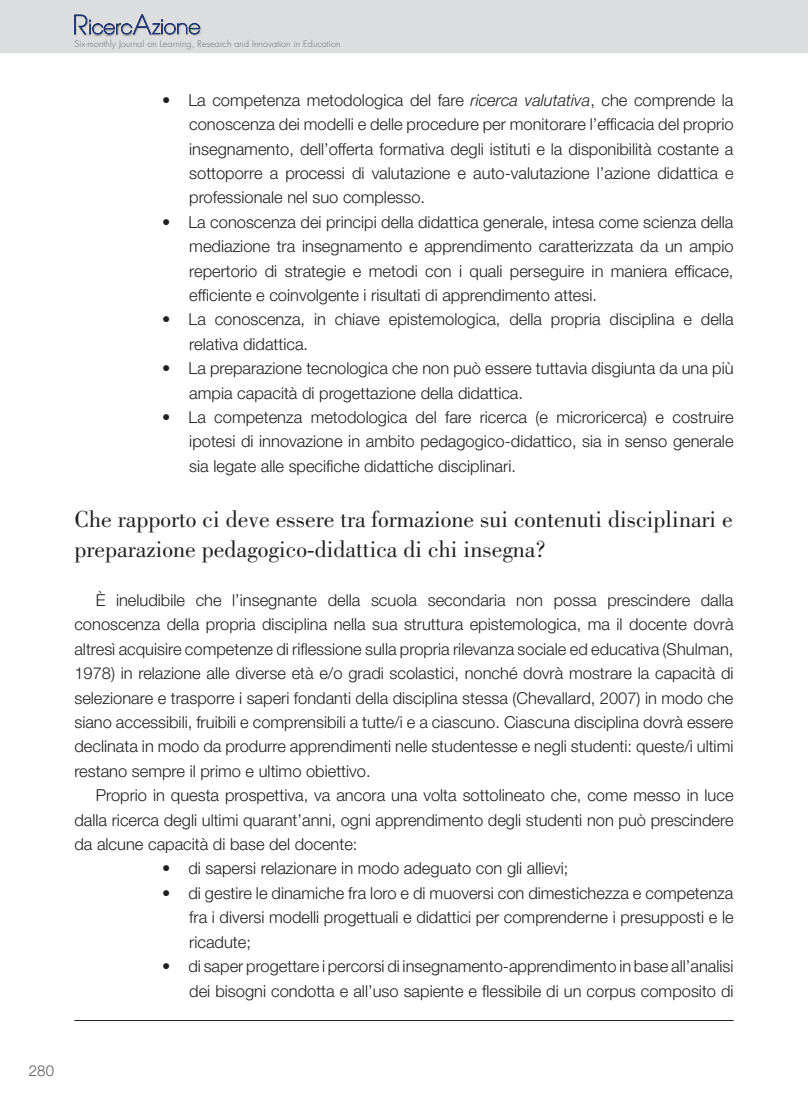
<style>
.page{position:relative;width:808px;height:1106px;background:#fff}
.page>*{position:absolute;margin:0;border:0;box-sizing:border-box;transform-origin:0 0}
.t1{font:24px/30.5px "Bodoni";color:#231f20}
.t2{font:300 16.5px/24.5px "Helvetica Neue LT Std";color:#231f20;text-align:justify}
.t3{font:300 15px "Helvetica Neue LT Std";color:#57585a}
.t4{font:300 9px "Futura";letter-spacing:.01em;color:#6c6d70}
.s1{font-style:italic}
</style>
<div class="page">
<div style="left:0;top:0;width:808px;height:53px;background:#dcdddf"></div>
<div style="left:72px;top:14px;width:18px;height:23px;background:#231f20;opacity:.3"></div>
<div style="left:87px;top:18px;width:48px;height:19px;background:#231f20;opacity:.5"></div>
<div style="left:131px;top:14px;width:23px;height:23px;background:#231f20;opacity:.3"></div>
<div style="left:150px;top:18px;width:53px;height:19px;background:#231f20;opacity:.3"></div>
<svg style="left:74px;top:14px;width:126px;height:21px"></svg>
<hr style="left:74px;top:1020px;width:659px;height:1px;background:#231f20">
<p class="t4" style="left:74px;top:38px;width:268px">Six-monthly Journal on Learning, Research and Innovation in Education</p>
<p class="t2" style="left:189px;top:87px;width:546px;text-indent:-27px">• La competenza metodologica del fare <span class="s1">ricerca valutativa</span>, che comprende la conoscenza dei modelli e delle procedure per monitorare l’efficacia del proprio insegnamento, dell’offerta formativa degli istituti e la disponibilità costante a sottoporre a processi di valutazione e auto-valutazione l’azione didattica e professionale nel suo complesso.</p>
<p class="t2" style="left:189px;top:209px;width:546px;text-indent:-27px">• La conoscenza dei principi della didattica generale, intesa come scienza della mediazione tra insegnamento e apprendimento caratterizzata da un ampio repertorio di strategie e metodi con i quali perseguire in maniera efficace, efficiente e coinvolgente i risultati di apprendimento attesi.</p>
<p class="t2" style="left:189px;top:307px;width:546px;text-indent:-27px">• La conoscenza, in chiave epistemologica, della propria disciplina e della relativa didattica.</p>
<p class="t2" style="left:189px;top:356px;width:546px;text-indent:-27px">• La preparazione tecnologica che non può essere tuttavia disgiunta da una più ampia capacità di progettazione della didattica.</p>
<p class="t2" style="left:189px;top:404px;width:546px;text-indent:-27px">• La competenza metodologica del fare ricerca (e microricerca) e costruire ipotesi di innovazione in ambito pedagogico-didattico, sia in senso generale sia legate alle specifiche didattiche disciplinari.</p>
<h1 class="t1" style="left:74px;top:503px;width:660px">Che rapporto ci deve essere tra formazione sui contenuti disciplinari e preparazione pedagogico-didattica di chi insegna?</h1>
<p class="t2" style="left:74px;top:587px;width:661px;text-indent:21px">È ineludibile che l’insegnante della scuola secondaria non possa prescindere dalla conoscenza della propria disciplina nella sua struttura epistemologica, ma il docente dovrà altresì acquisire competenze di riflessione sulla propria rilevanza sociale ed educativa (Shulman, 1978) in relazione alle diverse età e/o gradi scolastici, nonché dovrà mostrare la capacità di selezionare e trasporre i saperi fondanti della disciplina stessa (Chevallard, 2007) in modo che siano accessibili, fruibili e comprensibili a tutte/i e a ciascuno. Ciascuna disciplina dovrà essere declinata in modo da produrre apprendimenti nelle studentesse e negli studenti: queste/i ultimi restano sempre il primo e ultimo obiettivo.</p>
<p class="t2" style="left:74px;top:782px;width:661px;text-indent:21px">Proprio in questa prospettiva, va ancora una volta sottolineato che, come messo in luce dalla ricerca degli ultimi quarant’anni, ogni apprendimento degli studenti non può prescindere da alcune capacità di base del docente:</p>
<p class="t2" style="left:162px;top:856px;width:408px">• di sapersi relazionare in modo adeguato con gli allievi;</p>
<p class="t2" style="left:189px;top:880px;width:546px;text-indent:-27px">• di gestire le dinamiche fra loro e di muoversi con dimestichezza e competenza fra i diversi modelli progettuali e didattici per comprenderne i presupposti e le ricadute;</p>
<p class="t2" style="left:162px;top:953px;width:573px;text-align:right">• di saper progettare i percorsi di insegnamento-apprendimento in base all’analisi dei bisogni condotta e all’uso sapiente e flessibile di un corpus composito di</p>
<p class="t3" style="left:29px;top:1061px;width:27px">280</p>
</div>
